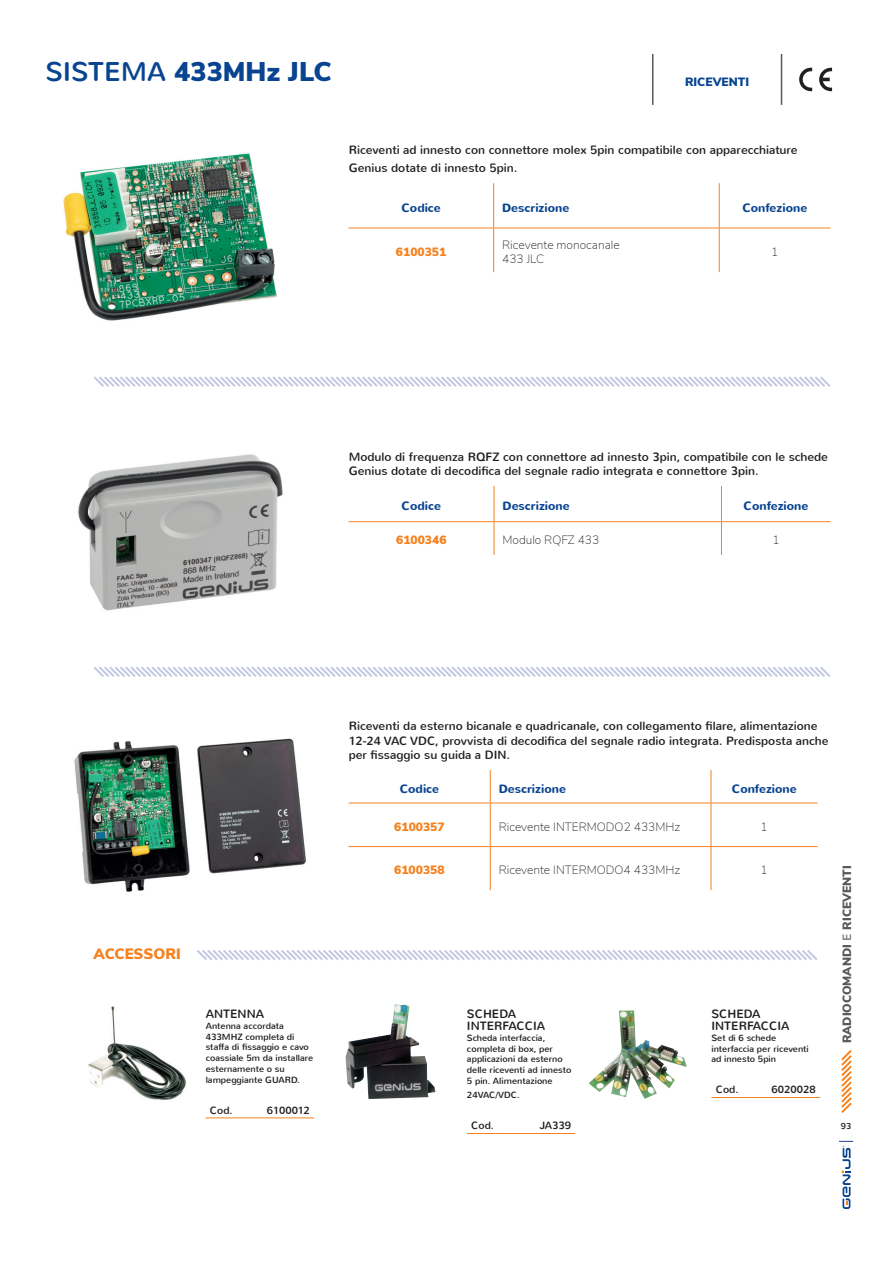
<style>
.page{position:relative;width:893px;height:1263px;background:#fff}
.page>*{position:absolute;margin:0;border:0;box-sizing:border-box;transform-origin:0 0}
.t1{font:900 27px "Nunito Sans";color:#094491}
.t2{font:900 15px "Nunito Sans";color:#f58220}
.t3{font:12px/14.4px "Nunito";color:#231f20}
.t4{font:200 12px/14.4px "Nunito Sans";color:#231f20}
.t5{font:700 12px "Nunito";color:#094491}
.t6{font:900 12px "Nunito Sans";color:#f58220}
.t7{font:900 12px "Nunito Sans";color:#57585a}
.t8{font:900 12px "Nunito Sans";color:#094491}
.t9{font:10.5px "Nunito";color:#231f20}
.t10{font:10.5px "Nunito";letter-spacing:-.02em;color:#231f20}
.t11{font:9px/10.8px "Nunito";color:#231f20}
.t12{font:8.55px "Nunito";color:#231f20}
.s1{font-family:"Nunito";font-weight:400}
.s2{font-family:"Nunito";font-weight:400;color:#808285}
</style>
<div class="page">
<svg style="left:839px;top:1141px;width:14px;height:68px"></svg>
<svg style="left:841px;top:1050px;width:11px;height:63px"></svg>
<img style="left:88px;top:1006px;width:98px;height:94px">
<img style="left:346px;top:1004px;width:89px;height:95px">
<img style="left:589px;top:1010px;width:98px;height:89px">
<img style="left:63px;top:153px;width:214px;height:168px">
<img style="left:78px;top:454px;width:205px;height:157px">
<img style="left:74px;top:738px;width:232px;height:154px">
<hr style="left:493px;top:183px;width:1px;height:45px;background:#f58220">
<hr style="left:719px;top:183px;width:1px;height:45px;background:#f58220">
<hr style="left:493px;top:228px;width:1px;height:44px;background:#f58220">
<hr style="left:719px;top:228px;width:1px;height:44px;background:#f58220">
<hr style="left:349px;top:228px;width:145px;height:1px;background:#f58220">
<hr style="left:494px;top:228px;width:225px;height:1px;background:#f58220">
<hr style="left:719px;top:228px;width:111px;height:1px;background:#f58220">
<hr style="left:494px;top:486px;width:1px;height:35px;background:#f58220">
<hr style="left:721px;top:486px;width:1px;height:35px;background:#f58220">
<hr style="left:494px;top:522px;width:1px;height:33px;background:#f58220">
<hr style="left:721px;top:522px;width:1px;height:33px;background:#f58220">
<hr style="left:349px;top:521px;width:145px;height:1px;background:#f58220">
<hr style="left:494px;top:521px;width:227px;height:1px;background:#f58220">
<hr style="left:721px;top:521px;width:109px;height:1px;background:#f58220">
<hr style="left:711px;top:803px;width:1px;height:43px;background:#f58220">
<hr style="left:349px;top:846px;width:141px;height:1px;background:#f58220">
<hr style="left:490px;top:846px;width:221px;height:1px;background:#f58220">
<hr style="left:711px;top:847px;width:1px;height:43px;background:#f58220">
<hr style="left:490px;top:770px;width:1px;height:33px;background:#f58220">
<hr style="left:711px;top:770px;width:1px;height:33px;background:#f58220">
<hr style="left:490px;top:803px;width:1px;height:43px;background:#f58220">
<hr style="left:490px;top:847px;width:1px;height:43px;background:#f58220">
<hr style="left:349px;top:803px;width:141px;height:1px;background:#f58220">
<hr style="left:490px;top:803px;width:221px;height:1px;background:#f58220">
<hr style="left:711px;top:803px;width:106px;height:1px;background:#f58220">
<hr style="left:711px;top:846px;width:106px;height:1px;background:#f58220">
<svg style="left:197px;top:950px;width:621px;height:10px"></svg>
<svg style="left:94px;top:666px;width:737px;height:11px"></svg>
<svg style="left:93px;top:376px;width:738px;height:11px"></svg>
<hr style="left:467px;top:1133px;width:34px;height:1px;background:#f58220">
<hr style="left:501px;top:1133px;width:74px;height:1px;background:#f58220">
<hr style="left:206px;top:1117px;width:34px;height:1px;background:#f58220">
<hr style="left:240px;top:1117px;width:74px;height:1px;background:#f58220">
<hr style="left:711px;top:1097px;width:34px;height:1px;background:#f58220">
<hr style="left:745px;top:1097px;width:75px;height:1px;background:#f58220">
<hr style="left:652px;top:54px;width:1px;height:51px;background:#57585a">
<hr style="left:781px;top:54px;width:1px;height:51px;background:#57585a">
<svg style="left:819px;top:67px;width:13px;height:24px"></svg>
<svg style="left:799px;top:68px;width:13px;height:23px"></svg>
<h1 class="t1" style="left:45px;top:52px;width:288px"><span class="s1">SISTEMA</span> 433MHz JLC</h1>
<p class="t8" style="left:685px;top:72px;width:66px">RICEVENTI</p>
<p class="t3" style="left:349px;top:141px;width:451px;line-height:18px">Riceventi ad innesto con connettore molex 5pin compatibile con apparecchiature<br>Genius dotate di innesto 5pin.</p>
<p class="t5" style="left:401px;top:200px;width:41px">Codice</p>
<p class="t5" style="left:502px;top:200px;width:69px">Descrizione</p>
<p class="t5" style="left:742px;top:200px;width:66px">Confezione</p>
<p class="t6" style="left:396px;top:243px;width:52px">6100351</p>
<p class="t4" style="left:502px;top:237px;width:119px">Ricevente monocanale<br>433 JLC</p>
<p class="t4" style="left:771px;top:244px;width:9px">1</p>
<p class="t3" style="left:349px;top:450px;width:481px">Modulo di frequenza RQFZ con connettore ad innesto 3pin, compatibile con le schede<br>Genius dotate di decodifica del segnale radio integrata e connettore 3pin.</p>
<p class="t5" style="left:402px;top:498px;width:41px">Codice</p>
<p class="t5" style="left:503px;top:498px;width:69px">Descrizione</p>
<p class="t5" style="left:743px;top:498px;width:66px">Confezione</p>
<p class="t6" style="left:396px;top:531px;width:52px">6100346</p>
<p class="t4" style="left:503px;top:532px;width:98px">Modulo RQFZ 433</p>
<p class="t4" style="left:772px;top:532px;width:9px">1</p>
<p class="t2" style="left:94px;top:943px;width:89px">ACCESSORI</p>
<p class="t3" style="left:206px;top:1007px;width:60px">ANTENNA</p>
<p class="t11" style="left:206px;top:1020px;width:109px">Antenna accordata<br>433MHZ completa di staffa di fissaggio e cavo coassiale 5m da installare esternamente o su lampeggiante GUARD.</p>
<p class="t9" style="left:210px;top:1103px;width:24px">Cod.</p>
<p class="t10" style="left:267px;top:1103px;width:44px">6100012</p>
<p class="t3" style="left:349px;top:719px;width:481px">Riceventi da esterno bicanale e quadricanale, con collegamento filare, alimentazione<br>12-24 VAC VDC, provvista di decodifica del segnale radio integrata. Predisposta anche per fissaggio su guida a DIN.</p>
<p class="t5" style="left:400px;top:780px;width:41px">Codice</p>
<p class="t5" style="left:499px;top:780px;width:69px">Descrizione</p>
<p class="t5" style="left:732px;top:780px;width:66px">Confezione</p>
<p class="t6" style="left:394px;top:818px;width:52px">6100357</p>
<p class="t4" style="left:499px;top:819px;width:183px">Ricevente INTERMODO2 433MHz</p>
<p class="t4" style="left:761px;top:819px;width:9px">1</p>
<p class="t6" style="left:394px;top:861px;width:52px">6100358</p>
<p class="t4" style="left:499px;top:862px;width:183px">Ricevente INTERMODO4 433MHz</p>
<p class="t4" style="left:761px;top:862px;width:9px">1</p>
<p class="t3" style="left:467px;top:1008px;width:80px;line-height:12px">SCHEDA<br>INTERFACCIA</p>
<p class="t11" style="left:467px;top:1032px;width:106px">Scheda interfaccia, completa di box, per applicazioni da esterno delle riceventi ad innesto<br>5 pin. Alimentazione</p>
<p class="t11" style="left:467px;top:1090px;width:54px">24VAC/VDC.</p>
<p class="t9" style="left:471px;top:1119px;width:24px">Cod.</p>
<p class="t9" style="left:539px;top:1119px;width:33px">JA339</p>
<p class="t3" style="left:711px;top:1008px;width:80px;line-height:12px">SCHEDA<br>INTERFACCIA</p>
<p class="t11" style="left:711px;top:1032px;width:99px">Set di 6 schede interfaccia per riceventi ad innesto 5pin</p>
<p class="t9" style="left:716px;top:1083px;width:24px">Cod.</p>
<p class="t9" style="left:771px;top:1083px;width:46px">6020028</p>
<p class="t7" style="left:838px;top:1043px;width:179px;rotate:-90deg">RADIOCOMANDI <span class="s2">E</span> RICEVENTI</p>
<p class="t12" style="left:841px;top:1120px;width:12px">93</p>
</div>
